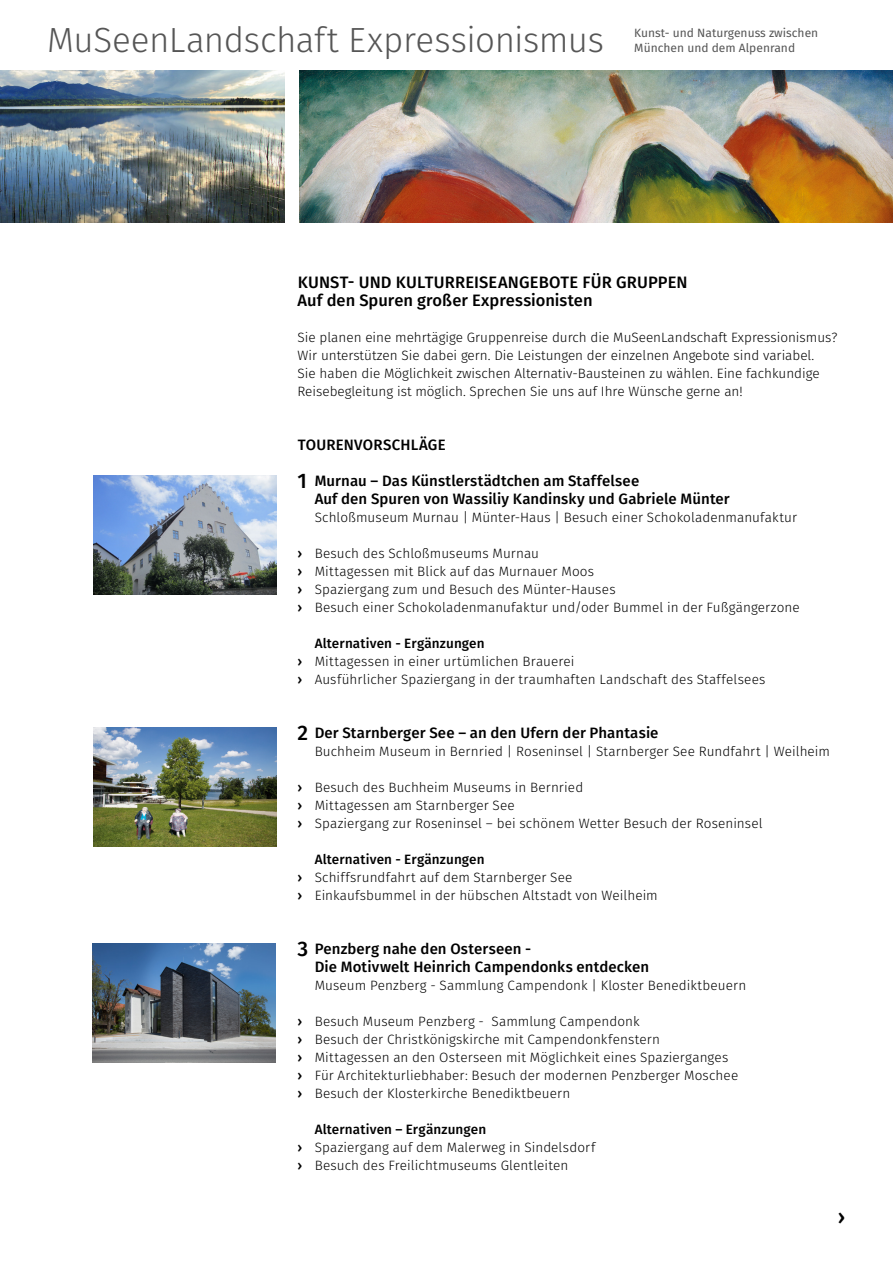
<style>
.page{position:relative;width:893px;height:1263px;background:#fff}
.page>*{position:absolute;margin:0;border:0;box-sizing:border-box;transform-origin:0 0}
.t1{font:300 34.95px "Fira Sans";letter-spacing:-.015em;color:#565656}
.t2{font:500 21px "Fira Sans";color:#000}
.t3{font:500 16.5px/18px "Fira Sans";letter-spacing:.005em;color:#000}
.t4{font:500 15px/18px "Fira Sans";letter-spacing:.005em;color:#000}
.t5{font:300 13.5px/18px "Fira Sans";letter-spacing:.005em;color:#000}
.t6{font:12px/14.4px "Fira Sans";color:#565656}
.s1{font-size:21px}
.s2{font-weight:500}
</style>
<div class="page">
<img style="left:94px;top:475px;width:182px;height:119px">
<img style="left:94px;top:727px;width:182px;height:119px">
<img style="left:93px;top:943px;width:183px;height:119px">
<img style="left:0;top:70px;width:285px;height:152px">
<img style="left:299px;top:70px;width:594px;height:152px">
<h1 class="t1" style="left:47px;top:15px;width:558px">MuSeenLandschaft Expressionismus</h1>
<p class="t6" style="left:634px;top:27px;width:186px">Kunst- und Naturgenuss zwischen<br>München und dem Alpenrand</p>
<p class="t3" style="left:298px;top:274px;width:391px">KUNST- UND KULTURREISEANGEBOTE FÜR GRUPPEN<br>Auf den Spuren großer Expressionisten</p>
<p class="t5" style="left:298px;top:329px;width:541px">Sie planen eine mehrtägige Gruppenreise durch die MuSeenLandschaft Expressionismus?<br>Wir unterstützen Sie dabei gern. Die Leistungen der einzelnen Angebote sind variabel.<br>Sie haben die Möglichkeit zwischen Alternativ-Bausteinen zu wählen. Eine fachkundige Reisebegleitung ist möglich. Sprechen Sie uns auf Ihre Wünsche gerne an!</p>
<p class="t4" style="left:298px;top:437px;width:149px">TOURENVORSCHLÄGE</p>
<p class="t4" style="left:315px;top:473px;width:417px;text-indent:-17px"><span class="s1">1</span> Murnau – Das Künstlerstädtchen am Staffelsee<br>Auf den Spuren von Wassiliy Kandinsky und Gabriele Münter</p>
<p class="t5" style="left:315px;top:509px;width:484px">Schloßmuseum Murnau | Münter-Haus | Besuch einer Schokoladenmanufaktur</p>
<p class="t5" style="left:298px;top:545px;width:503px"><span class="s2">›</span> Besuch des Schloßmuseums Murnau<br><span class="s2">›</span> Mittagessen mit Blick auf das Murnauer Moos<br><span class="s2">›</span> Spaziergang zum und Besuch des Münter-Hauses<br><span class="s2">›</span> Besuch einer Schokoladenmanufaktur und/oder Bummel in der Fußgängerzone</p>
<p class="t5" style="left:298px;top:635px;width:469px;text-indent:17px"><span class="s2">Alternativen - Ergänzungen<br>›</span> Mittagessen in einer urtümlichen Brauerei<br><span class="s2">›</span> Ausführlicher Spaziergang in der traumhaften Landschaft des Staffelsees</p>
<p class="t4" style="left:298px;top:725px;width:362px"><span class="s1">2</span> Der Starnberger See – an den Ufern der Phantasie</p>
<p class="t5" style="left:315px;top:743px;width:517px">Buchheim Museum in Bernried | Roseninsel | Starnberger See Rundfahrt | Weilheim</p>
<p class="t5" style="left:298px;top:779px;width:466px"><span class="s2">›</span> Besuch des Buchheim Museums in Bernried<br><span class="s2">›</span> Mittagessen am Starnberger See<br><span class="s2">›</span> Spaziergang zur Roseninsel – bei schönem Wetter Besuch der Roseninsel</p>
<p class="t5" style="left:298px;top:851px;width:362px;text-indent:17px"><span class="s2">Alternativen - Ergänzungen<br>›</span> Schiffsrundfahrt auf dem Starnberger See<br><span class="s2">›</span> Einkaufsbummel in der hübschen Altstadt von Weilheim</p>
<p class="t4" style="left:315px;top:941px;width:336px;text-indent:-17px"><span class="s1">3</span> Penzberg nahe den Osterseen -<br>Die Motivwelt Heinrich Campendonks entdecken</p>
<p class="t5" style="left:315px;top:977px;width:433px">Museum Penzberg - Sammlung Campendonk | Kloster Benediktbeuern</p>
<p class="t5" style="left:298px;top:1013px;width:442px"><span class="s2">›</span> Besuch Museum Penzberg - Sammlung Campendonk<br><span class="s2">›</span> Besuch der Christkönigskirche mit Campendonkfenstern<br><span class="s2">›</span> Mittagessen an den Osterseen mit Möglichkeit eines Spazierganges<br><span class="s2">›</span> Für Architekturliebhaber: Besuch der modernen Penzberger Moschee <span class="s2">›</span> Besuch der Klosterkirche Benediktbeuern</p>
<p class="t5" style="left:298px;top:1121px;width:299px;text-indent:17px"><span class="s2">Alternativen – Ergänzungen<br>›</span> Spaziergang auf dem Malerweg in Sindelsdorf <span class="s2">›</span> Besuch des Freilichtmuseums Glentleiten</p>
<h2 class="t2" style="left:838px;top:1202px;width:9px">›</h2>
</div>
